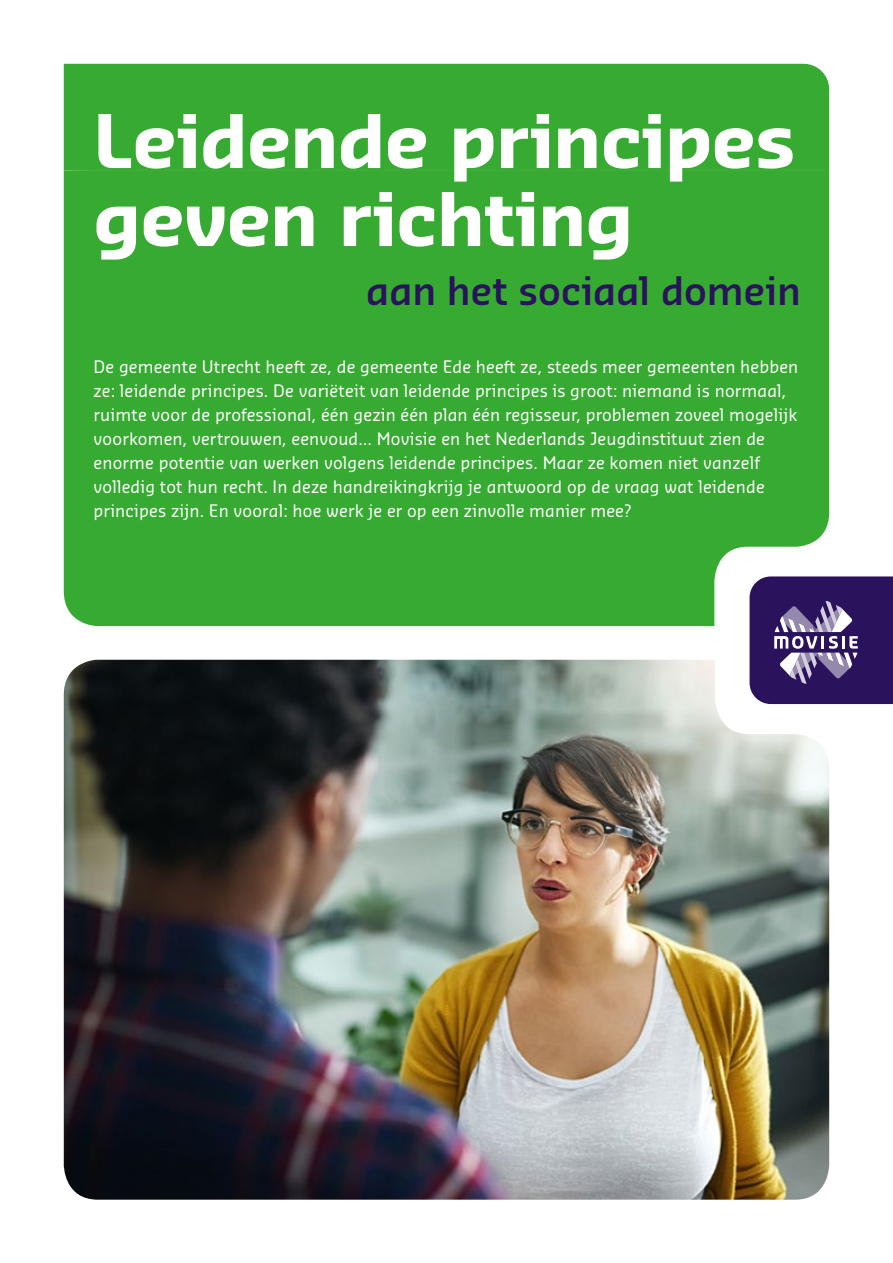
<style>
.page{position:relative;width:893px;height:1263px;background:#fff}
.page>*{position:absolute;margin:0;border:0;box-sizing:border-box;transform-origin:0 0}
.t1{font:700 72px/78px "Sansa Pro";letter-spacing:-.005em;color:#fff}
.t2{font:600 37.5px "Sansa Pro";color:#2a125c}
.t3{font:16.5px/24px "Sansa Pro";letter-spacing:.01em;color:#fff}
</style>
<div class="page">
<img style="left:64px;top:660px;width:765px;height:540px">
<div style="left:64px;top:171px;width:765px;height:455px;background:#37aa32"></div>
<svg style="left:749px;top:576px;width:144px;height:128px;background:#4a3674"></svg>
<div style="left:64px;top:64px;width:765px;height:107px;background:#37aa32"></div>
<h1 class="t1" style="left:94px;top:102px;width:703px">Leidende principes geven richting</h1>
<h2 class="t2" style="left:366px;top:265px;width:436px">aan het sociaal domein</h2>
<p class="t3" style="left:94px;top:355px;width:706px">De gemeente Utrecht heeft ze, de gemeente Ede heeft ze, steeds meer gemeenten hebben ze: leidende principes. De variëteit van leidende principes is groot: niemand is normaal, ruimte voor de professional, één gezin één plan één regisseur, problemen zoveel mogelijk voorkomen, vertrouwen, eenvoud… Movisie en het Nederlands Jeugdinstituut zien de enorme potentie van werken volgens leidende principes. Maar ze komen niet vanzelf volledig tot hun recht. In deze handreikingkrijg je antwoord op de vraag wat leidende principes zijn. En vooral: hoe werk je er op een zinvolle manier mee?</p>
</div>
